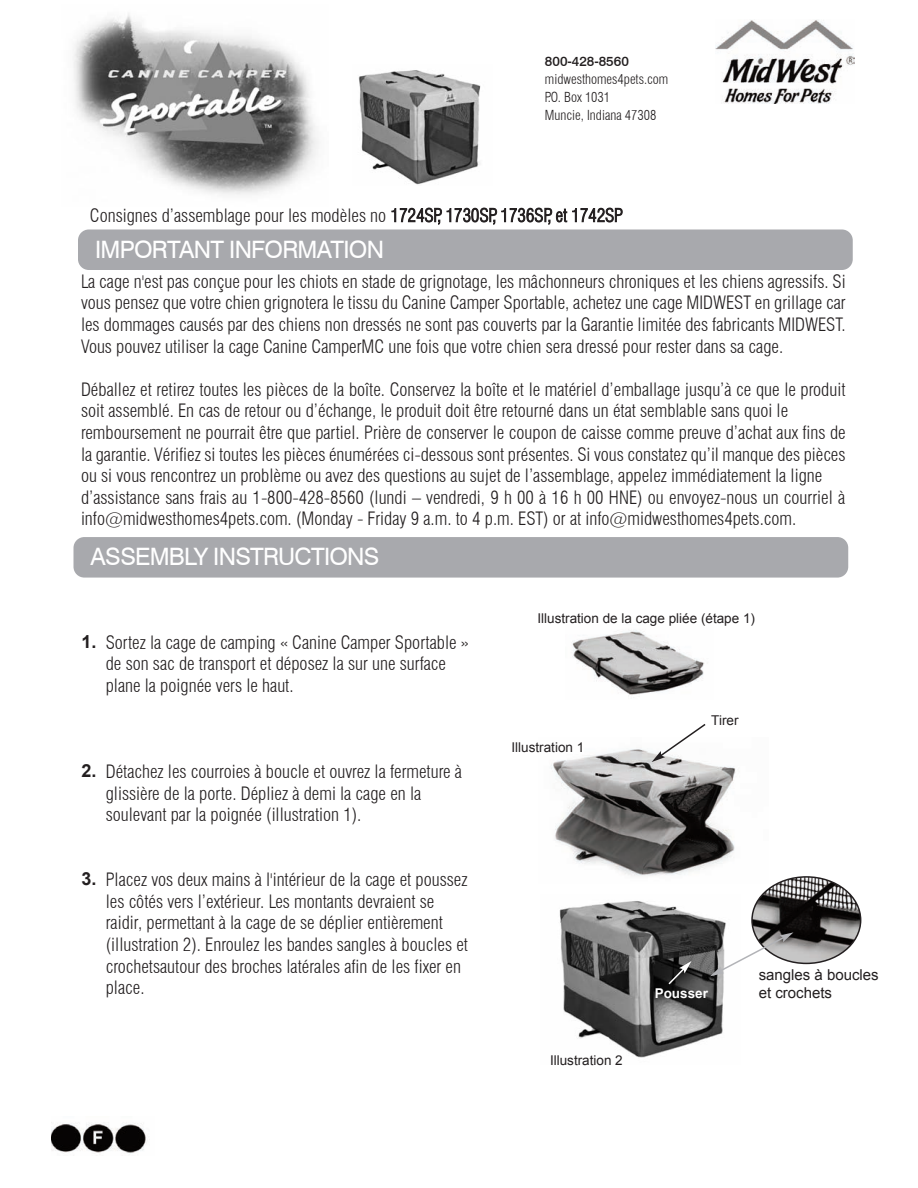
<style>
.page{position:relative;width:918px;height:1188px;background:#fff}
.page>*{position:absolute;margin:0;border:0;box-sizing:border-box;transform-origin:0 0}
.t1{font:24px "Swiss 721 BT";letter-spacing:-.03em;color:#fff}
.t2{font:300 condensed 18px/21.6px "Swiss 721 BT";color:#231f20}
.t3{font:700 18px "Arial";color:#231f20}
.t4{font:15px/18px "Arial";color:#231f20}
.t5{font:13.5px "Arial";color:#231f20}
.t6{font:300 condensed 13.5px/18px "Swiss 721 BT";color:#231f20}
.t7{font:500 13.5px "Swiss 721 BT";color:#231f20}
.t8{font:700 13.5px "Arial";color:#fff}
</style>
<div class="page">
<img style="left:73px;top:14px;width:246px;height:181px">
<img style="left:358px;top:70px;width:123px;height:115px">
<img style="left:715px;top:20px;width:139px;height:83px">
<div style="left:78px;top:230px;width:775px;height:40px;background:#a8a9ad;border-radius:11px"></div>
<img style="left:51px;top:1122px;width:95px;height:32px">
<div style="left:74px;top:537px;width:774px;height:41px;background:#a8a9ad;border-radius:11px"></div>
<img style="left:551px;top:749px;width:185px;height:127px">
<img style="left:559px;top:901px;width:165px;height:157px">
<svg style="left:667px;top:961px;width:25px;height:25px"></svg>
<img style="left:572px;top:630px;width:133px;height:68px">
<svg style="left:652px;top:724px;width:55px;height:38px"></svg>
<svg style="left:710px;top:876px;width:151px;height:100px"></svg>
<p class="t7" style="left:545px;top:53px;width:85px">800-428-8560</p>
<p class="t6" style="left:545px;top:70px;width:125px">midwesthomes4pets.com<br>P.O. Box 1031<br>Muncie, Indiana 47308</p>
<p class="t2" style="left:90px;top:205px;width:534px">Consignes d’assemblage pour les modèles no 1724SP, 1730SP, 1736SP, et 1742SP</p>
<h1 class="t1" style="left:95px;top:235px;width:291px">IMPORTANT INFORMATION</h1>
<p class="t2" style="left:81px;top:271px;width:766px;text-align:justify">La cage n'est pas conçue pour les chiots en stade de grignotage, les mâchonneurs chroniques et les chiens agressifs. Si vous pensez que votre chien grignotera le tissu du Canine Camper Sportable, achetez une cage MIDWEST en grillage car les dommages causés par des chiens non dressés ne sont pas couverts par la Garantie limitée des fabricants MIDWEST.<br>Vous pouvez utiliser la cage Canine CamperMC une fois que votre chien sera dressé pour rester dans sa cage.</p>
<p class="t2" style="left:81px;top:379px;width:766px">Déballez et retirez toutes les pièces de la boîte. Conservez la boîte et le matériel d’emballage jusqu’à ce que le produit soit assemblé. En cas de retour ou d’échange, le produit doit être retourné dans un état semblable sans quoi le remboursement ne pourrait être que partiel. Prière de conserver le coupon de caisse comme preuve d’achat aux fins de la garantie. Vérifiez si toutes les pièces énumérées ci-dessous sont présentes. Si vous constatez qu’il manque des pièces ou si vous rencontrez un problème ou avez des questions au sujet de l’assemblage, appelez immédiatement la ligne d’assistance sans frais au 1-800-428-8560 (lundi – vendredi, 9 h 00 à 16 h 00 HNE) ou envoyez-nous un courriel à info@midwesthomes4pets.com. (Monday - Friday 9 a.m. to 4 p.m. EST) or at info@midwesthomes4pets.com.</p>
<h1 class="t1" style="left:91px;top:542px;width:290px">ASSEMBLY INSTRUCTIONS</h1>
<p class="t3" style="left:82px;top:632px;width:17px">1.</p>
<p class="t2" style="left:106px;top:631px;width:365px">Sortez la cage de camping « Canine Camper Sportable » de son sac de transport et déposez la sur une surface plane la poignée vers le haut.</p>
<p class="t3" style="left:82px;top:761px;width:17px">2.</p>
<p class="t2" style="left:106px;top:761px;width:358px">Détachez les courroies à boucle et ouvrez la fermeture à glissière de la porte. Dépliez à demi la cage en la soulevant par la poignée (illustration 1).</p>
<p class="t3" style="left:82px;top:869px;width:17px">3.</p>
<p class="t2" style="left:106px;top:869px;width:364px">Placez vos deux mains à l'intérieur de la cage et poussez les côtés vers l’extérieur. Les montants devraient se raidir, permettant à la cage de se déplier entièrement (illustration 2). Enroulez les bandes sangles à boucles et crochetsautour des broches latérales afin de les fixer en place.</p>
<p class="t5" style="left:537px;top:611px;width:219px">Illustration de la cage pliée (étape 1)</p>
<p class="t5" style="left:511px;top:740px;width:74px">Illustration 1</p>
<p class="t5" style="left:711px;top:712px;width:29px">Tirer</p>
<p class="t5" style="left:550px;top:1053px;width:74px">Illustration 2</p>
<p class="t8" style="left:655px;top:986px;width:55px">Pousser</p>
<p class="t4" style="left:759px;top:966px;width:122px">sangles à boucles et crochets</p>
</div>
